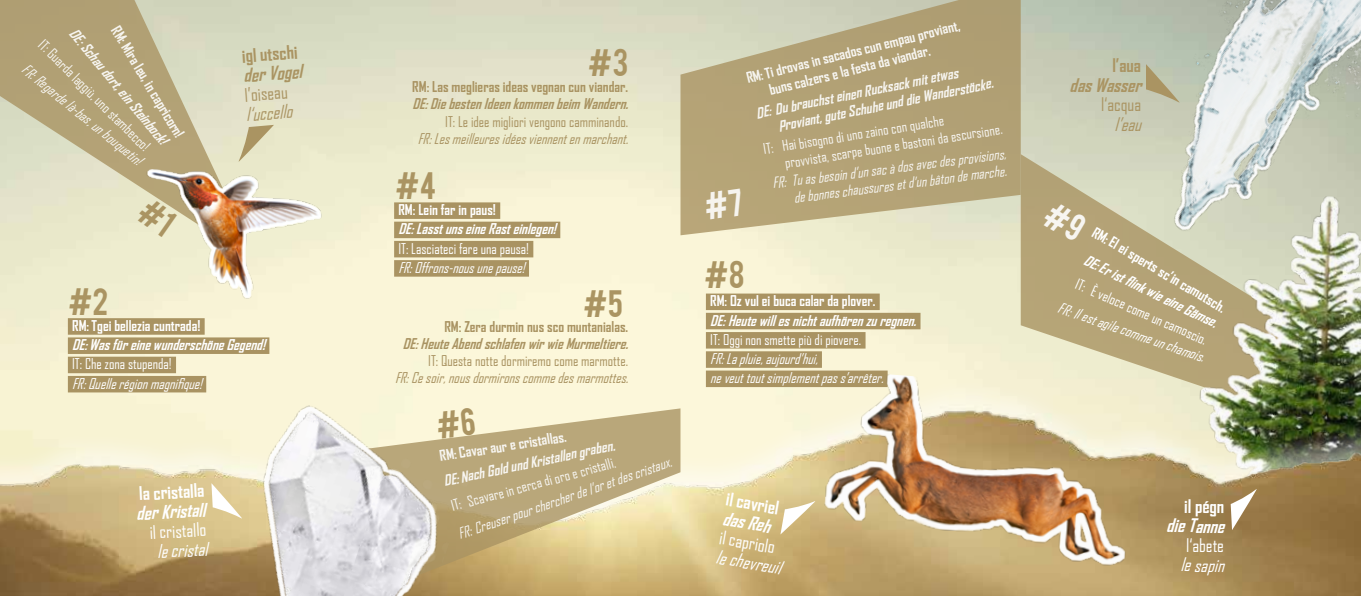
<style>
.page{position:relative;width:1361px;height:596px;background:#fff}
.page>*{position:absolute;margin:0;border:0;box-sizing:border-box;transform-origin:0 0}
.t1{font:30px "Bebas";color:#aa9462}
.t2{font:18px "Agency FB";letter-spacing:-.01em;color:#fff}
.t3{font:italic 18px "Agency FB";color:#fff}
.t4{font:700 18px "Agency FB";letter-spacing:-.01em;color:#fff}
.t5{font:italic 700 18px "Agency FB";color:#fff}
.t6{font:italic 700 18px "Agency FB";color:#aa9462}
.t7{font:18px "Agency FB";color:#aa9462}
.t8{font:700 18px "Agency FB";color:#aa9462}
.t9{font:italic 18px "Agency FB";color:#aa9462}
.t10{font:italic 14.25px/17.1px "Agency FB";color:#fff;text-align:right}
.t11{font:italic 700 14.25px/17.4px "Agency FB";color:#fff}
.t12{font:14.25px/17.1px "Agency FB";color:#fff}
.t13{font:700 14.25px/17.1px "Agency FB";color:#fff}
.t14{font:italic 14.25px "Agency FB";color:#a99362}
.t15{font:italic 700 14.25px "Agency FB";color:#a99362}
.t16{font:14.25px "Agency FB";color:#a99362}
.t17{font:700 14.25px "Agency FB";color:#a99362}
</style>
<div class="page">
<svg style="left:0;top:0;width:245px;height:48px;background:#beb591"></svg>
<svg style="left:680px;top:0;width:340px;height:48px;background:#c1bb9b"></svg>
<img style="left:0;top:48px;width:1361px;height:547px">
<svg style="left:485px;top:408px;width:195px;height:185px;background:#cdbb89"></svg>
<img style="left:185px;top:360px;width:300px;height:235px">
<svg style="left:1230px;top:487px;width:28px;height:43px"></svg>
<div style="left:706px;top:293px;width:173px;height:17px;background:#a99362"></div>
<div style="left:706px;top:312px;width:214px;height:17px;background:#a99362"></div>
<div style="left:706px;top:332px;width:159px;height:16px;background:#a99362"></div>
<div style="left:706px;top:351px;width:116px;height:16px;background:#a99362"></div>
<div style="left:706px;top:370px;width:181px;height:17px;background:#a99362"></div>
<div style="left:394px;top:202px;width:106px;height:17px;background:#a99362"></div>
<div style="left:394px;top:221px;width:166px;height:17px;background:#a99362"></div>
<div style="left:394px;top:241px;width:139px;height:16px;background:#a99362"></div>
<div style="left:394px;top:260px;width:135px;height:16px;background:#a99362"></div>
<div style="left:68px;top:318px;width:137px;height:16px;background:#a99362"></div>
<div style="left:68px;top:337px;width:201px;height:17px;background:#a99362"></div>
<div style="left:68px;top:356px;width:108px;height:17px;background:#a99362"></div>
<div style="left:68px;top:375px;width:138px;height:17px;background:#a99362"></div>
<img style="left:1072px;top:0;width:289px;height:281px">
<svg style="left:238px;top:125px;width:36px;height:39px"></svg>
<svg style="left:1146px;top:64px;width:35px;height:40px"></svg>
<img style="left:736px;top:363px;width:399px;height:232px">
<svg style="left:780px;top:500px;width:37px;height:34px"></svg>
<svg style="left:704px;top:188px;width:40px;height:32px"></svg>
<svg style="left:436px;top:407px;width:40px;height:31px"></svg>
<div style="left:1042px;top:200px;width:45px;height:42px;background:#b5a376"></div>
<svg style="left:135px;top:197px;width:42px;height:40px;background:#e6e4c4"></svg>
<p class="t13" style="left:123px;top:23px;width:129px;rotate:59deg">RM: Mira leu, in capricorn!</p>
<p class="t11" style="left:79px;top:25px;width:146px;rotate:50deg">DE: Schau dort, ein Steinbock!</p>
<p class="t12" style="left:47px;top:36px;width:152px;rotate:45deg">IT: Guarda laggiù, uno stambecco!</p>
<p class="t10" style="left:30px;top:60px;width:151px;rotate:39deg">FR: Regarde là-bas, un bouquetin!</p>
<h1 class="t1" style="left:68px;top:279px;width:42px">#2</h1>
<p class="t8" style="left:241px;top:45px;width:57px;rotate:-4deg">igl utschi</p>
<p class="t6" style="left:243px;top:64px;width:60px;rotate:-4deg">der Vogel</p>
<p class="t7" style="left:244px;top:84px;width:44px;rotate:-4deg">l’oiseau</p>
<p class="t9" style="left:245px;top:103px;width:48px;rotate:-4deg">l‘uccello</p>
<p class="t13" style="left:72px;top:316px;width:130px">RM: Tgei bellezia cuntrada!</p>
<p class="t11" style="left:72px;top:335px;width:199px">DE:WasfüreinewunderschöneGegend!</p>
<p class="t12" style="left:72px;top:355px;width:101px">IT: Che zona stupenda!</p>
<p class="t10" style="left:72px;top:374px;width:136px">FR: Quelle région magnifique!</p>
<p class="t4" style="left:139px;top:482px;width:67px;rotate:-3deg">la cristalla</p>
<p class="t5" style="left:136px;top:502px;width:71px;rotate:-3deg">der Kristall</p>
<p class="t2" style="left:149px;top:521px;width:58px;rotate:-3deg">il cristallo</p>
<p class="t3" style="left:157px;top:540px;width:52px;rotate:-3deg">le cristal</p>
<h1 class="t1" style="left:588px;top:41px;width:42px">#3</h1>
<p class="t17" style="left:412px;top:78px;width:217px">RM: Las meglieras ideas vegnan cun viandar.</p>
<p class="t15" style="left:412px;top:95px;width:222px">DE:DiebestenIdeenkommenbeim Wandern.</p>
<p class="t16" style="left:445px;top:112px;width:184px">IT: Le idee migliori vengono camminando.</p>
<p class="t14" style="left:418px;top:130px;width:216px">FR: Les meilleures idées viennent en marchant.</p>
<h1 class="t1" style="left:395px;top:164px;width:43px">#4</h1>
<p class="t13" style="left:398px;top:201px;width:99px">RM: Lein far in paus!</p>
<p class="t11" style="left:398px;top:220px;width:164px">DE:LasstunseineRasteinlegen!</p>
<p class="t12" style="left:398px;top:239px;width:132px">IT: Lasciateci fare una pausa!</p>
<p class="t10" style="left:398px;top:258px;width:132px">FR:Offrons-nousunepause!</p>
<p class="t13" style="left:763px;top:65px;width:202px;text-indent:-19px;rotate:-14deg">RM: Ti drovas in sacados cun empau proviant, buns calzers e la festa da viandar.</p>
<p class="t11" style="left:773px;top:101px;width:220px;text-indent:-19px;rotate:-12deg">DE: Du brauchst einen Rucksack mit etwas<br>Proviant, gute Schuhe und die Wanderstöcke.</p>
<p class="t12" style="left:781px;top:137px;width:221px;text-indent:-19px;rotate:-9deg">IT: Hai bisogno di uno zaino con qualche<br>provvista, scarpe buone e bastoni da escursione.</p>
<p class="t10" style="left:771px;top:174px;width:237px;rotate:-7deg">FR: Tu as besoin d’un sac à dos avec des provisions, de bonnes chaussures et d’un bâton de marche.</p>
<h1 class="t1" style="left:704px;top:253px;width:42px">#8</h1>
<h1 class="t1" style="left:583px;top:282px;width:41px">#5</h1>
<p class="t13" style="left:710px;top:292px;width:167px">RM: Oz vul ei buca calar da plover.</p>
<p class="t11" style="left:710px;top:311px;width:212px">DE:Heutewillesnichtaufhörenzuregnen.</p>
<p class="t12" style="left:710px;top:330px;width:153px">IT: Oggi non smette più di piovere.</p>
<p class="t10" style="left:710px;top:348px;width:179px;line-height:19.2px;text-align:left">FR: La pluie, aujourd’hui, neveuttoutsimplementpass’arrêter.</p>
<p class="t17" style="left:444px;top:317px;width:185px">RM: Zera durmin nus sco muntanialas.</p>
<p class="t15" style="left:403px;top:334px;width:231px">DE:HeuteAbendschlafenwirwieMurmeltiere.</p>
<p class="t16" style="left:428px;top:351px;width:201px">IT: Questa notte dormiremo come marmotte.</p>
<p class="t14" style="left:395px;top:369px;width:239px">FR: Ce soir, nous dormirons comme des marmottes.</p>
<p class="t13" style="left:438px;top:447px;width:130px;rotate:-9deg">RM: Cavar aur e cristallas.</p>
<p class="t11" style="left:442px;top:472px;width:176px;rotate:-12deg">DE: Nach Gold und Kristallen graben.</p>
<p class="t12" style="left:449px;top:497px;width:171px;rotate:-15deg">IT: Scavare in cerca di oro e cristalli.</p>
<p class="t10" style="left:455px;top:525px;width:226px;rotate:-19deg">FR: Creuser pour chercher de l’or et des cristaux.</p>
<p class="t4" style="left:728px;top:487px;width:55px;rotate:10deg">il cavriel</p>
<p class="t5" style="left:725px;top:506px;width:50px;rotate:10deg">das Reh</p>
<p class="t2" style="left:721px;top:526px;width:58px;rotate:10deg">il capriolo</p>
<p class="t3" style="left:718px;top:545px;width:67px;rotate:10deg">le chevreuil</p>
<p class="t8" style="left:1112px;top:54px;width:30px">l’aua</p>
<p class="t6" style="left:1069px;top:74px;width:79px">dasWasser</p>
<p class="t7" style="left:1101px;top:93px;width:41px">l‘acqua</p>
<p class="t9" style="left:1114px;top:113px;width:34px">l’eau</p>
<p class="t13" style="left:1097px;top:224px;width:154px;rotate:30deg">RM: El ei sperts sc’in camutsch.</p>
<p class="t11" style="left:1089px;top:251px;width:148px;rotate:26deg">DE: Er ist flink wie eine Gämse.</p>
<p class="t12" style="left:1079px;top:275px;width:144px;rotate:23deg">IT: È veloce come un camoscio.</p>
<p class="t10" style="left:1061px;top:298px;width:156px;rotate:19deg">FR: Il est agile comme un chamois.</p>
<p class="t4" style="left:1184px;top:494px;width:42px">il pégn</p>
<p class="t5" style="left:1166px;top:514px;width:65px">dieTanne</p>
<p class="t2" style="left:1186px;top:534px;width:39px">l‘abete</p>
<p class="t3" style="left:1180px;top:553px;width:51px">lesapin</p>
</div>
